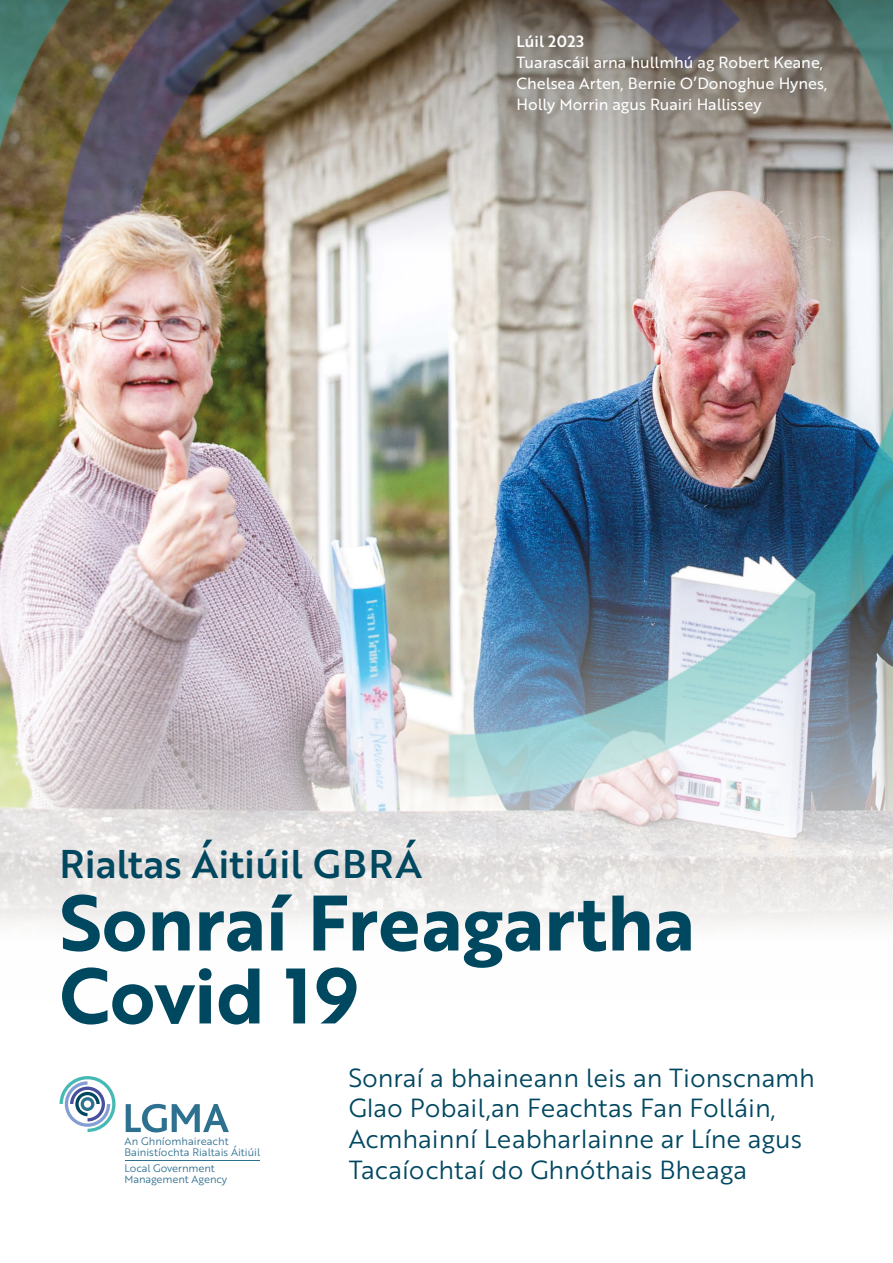
<style>
.page{position:relative;width:893px;height:1263px;background:#fff}
.page>*{position:absolute;margin:0;border:0;box-sizing:border-box;transform-origin:0 0}
.t1{font:76.35px/72.9px "Brother 1816 Bold";color:#004760}
.t2{font:39px "Brother 1816 Medium";color:#004760}
.t3{font:25.5px/30.6px "Brother 1816 Book";color:#004760}
.t4{font:15.75px/21px "Brother 1816 Regular";color:#fff}
.t5{font:15.75px "Brother 1816 Medium";letter-spacing:.01em;color:#fff}
.t6{font:10.65px/10.9px "Brother 1816";color:#2e7090}
</style>
<div class="page">
<img style="left:0;top:268px;width:893px;height:659px">
<hr style="left:126px;top:1160px;width:134px;height:1px;background:#2e7090">
<svg style="left:60px;top:1076px;width:56px;height:56px"></svg>
<svg style="left:126px;top:1104px;width:103px;height:28px"></svg>
<img style="left:0;top:0;width:893px;height:268px">
<p class="t5" style="left:517px;top:30px;width:69px">Lúil 2023</p>
<p class="t4" style="left:517px;top:51px;width:312px">Tuarascáil arna hullmhú ag Robert Keane,<br>Chelsea Arten, Bernie O’Donoghue Hynes,<br>Holly Morrin agus Ruairi Hallissey</p>
<h2 class="t2" style="left:60px;top:834px;width:364px">Rialtas Áitiúil GBRÁ</h2>
<h1 class="t1" style="left:60px;top:884px;width:637px">Sonraí Freagartha<br>Covid 19</h1>
<p class="t6" style="left:125px;top:1135px;width:137px">An Ghníomhaireacht<br>Bainistíochta Rialtais Áitiúil</p>
<p class="t6" style="left:125px;top:1162px;width:104px">Local Government<br>Management Agency</p>
<p class="t3" style="left:349px;top:1061px;width:468px">Sonraí a bhaineann leis an Tionscnamh Glao Pobail,an Feachtas Fan Folláin, Acmhainní Leabharlainne ar Líne agus Tacaíochtaí do Ghnóthais Bheaga</p>
</div>
